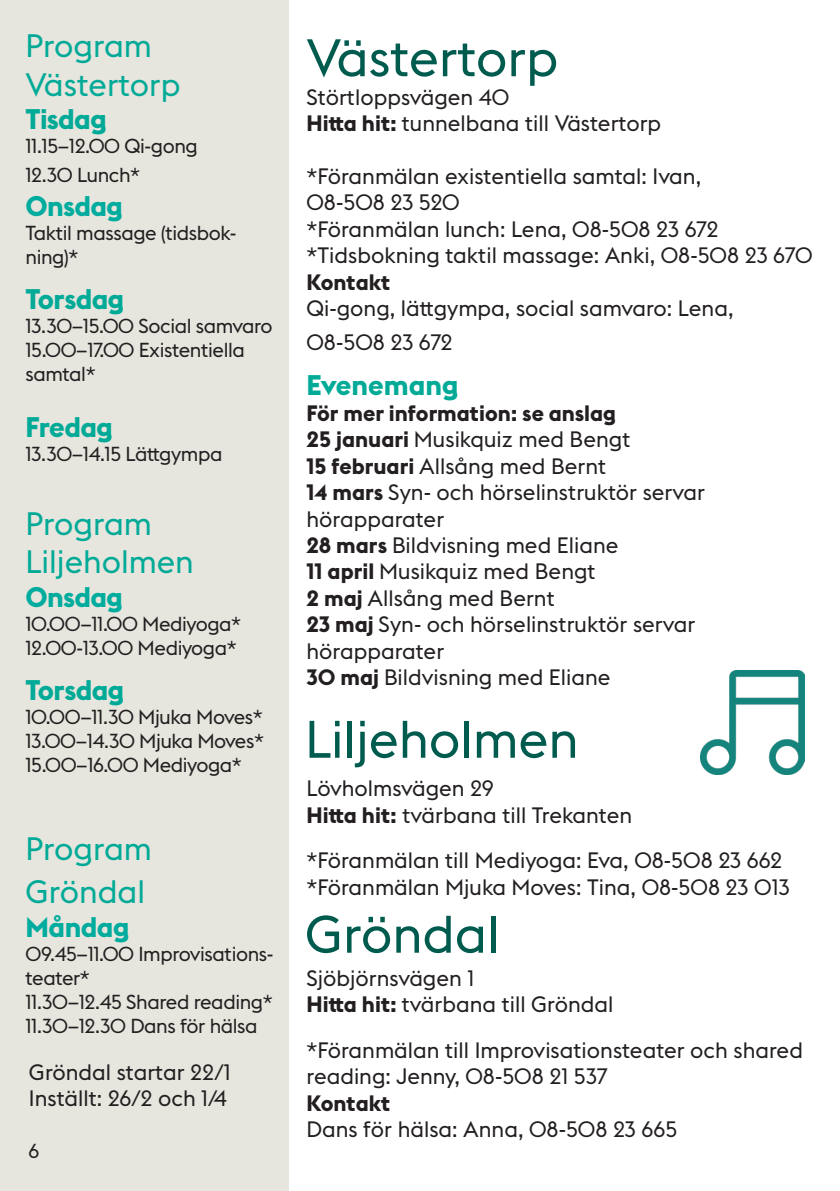
<style>
.page{position:relative;width:840px;height:1191px;background:#fff}
.page>*{position:absolute;margin:0;border:0;box-sizing:border-box;transform-origin:0 0}
.t1{font:52px "Stockholm Type";color:#005b4f}
.t2{font:32px/38.4px "Stockholm Type";color:#00aa97}
.t3{font:700 28px "Stockholm Type";letter-spacing:-.02em;color:#00aa97}
.t4{font:700 28px "Stockholm Type";letter-spacing:-.02em;color:#00ac9d}
.t5{font:700 28px "Stockholm Type";color:#00aa97}
.t6{font:22px/26.4px "Stockholm Type";color:#231f20}
.t7{font:20px/24px "Stockholm Type";letter-spacing:-.02em;color:#231f20}
.s1{font-weight:700}
</style>
<div class="page">
<div style="left:0;top:0;width:288px;height:1191px;background:#e6e5de"></div>
<img style="left:700px;top:670px;width:103px;height:104px">
<p class="t2" style="left:26px;top:25px;width:156px">Program<br>Västertorp</p>
<p class="t3" style="left:26px;top:99px;width:83px">Tisdag</p>
<p class="t7" style="left:26px;top:133px;width:174px">11.15–12.00 Qi-gong</p>
<p class="t7" style="left:26px;top:162px;width:116px">12.30 Lunch*</p>
<p class="t4" style="left:26px;top:186px;width:99px">Onsdag</p>
<p class="t7" style="left:26px;top:220px;width:212px">Taktil massage (tidsbok&shy;ning)*</p>
<p class="t3" style="left:26px;top:279px;width:100px">Torsdag</p>
<p class="t7" style="left:26px;top:313px;width:248px">13.30–15.00 Social samvaro<br>15.00–17.00 Existentiella samtal*</p>
<p class="t3" style="left:26px;top:407px;width:89px">Fredag</p>
<p class="t7" style="left:26px;top:441px;width:198px">13.30–14.15 Lättgympa</p>
<p class="t2" style="left:26px;top:503px;width:170px">Program<br>Liljeholmen</p>
<p class="t4" style="left:26px;top:577px;width:99px">Onsdag</p>
<p class="t7" style="left:26px;top:611px;width:217px">10.00–11.00 Mediyoga*<br>12.00-13.00 Mediyoga*</p>
<p class="t3" style="left:26px;top:670px;width:100px">Torsdag</p>
<p class="t7" style="left:26px;top:704px;width:240px;text-align:justify">10.00–11.30 Mjuka Moves* 13.00–14.30 Mjuka Moves* 15.00–16.00 Mediyoga*</p>
<p class="t2" style="left:26px;top:825px;width:128px;line-height:43.2px">Program<br>Gröndal</p>
<p class="t4" style="left:26px;top:907px;width:105px">Måndag</p>
<p class="t7" style="left:26px;top:940px;width:249px">09.45–11.00 Improvisations&shy;teater*<br>11.30–12.45 Shared reading*<br>11.30–12.30 Dans för hälsa</p>
<p class="t6" style="left:29px;top:1057px;width:203px">Gröndal startar 22/1<br>Inställt: 26/2 och 1/4</p>
<p class="t7" style="left:28px;top:1137px;width:12px">6</p>
<p class="t1" style="left:306px;top:22px;width:253px">Västertorp</p>
<p class="t6" style="left:306px;top:83px;width:356px">Störtloppsvägen 40<br><span class="s1">Hitta hit:</span> tunnelbana till Västertorp</p>
<p class="t6" style="left:306px;top:162px;width:507px">*Föranmälan existentiella samtal: Ivan,<br>08-508 23 520<br>*Föranmälan lunch: Lena, 08-508 23 672 *Tidsbokning taktil massage: Anki, 08-508 23 670</p>
<p class="t6" style="left:306px;top:267px;width:428px"><span class="s1">Kontakt<br></span>Qi-gong, lättgympa, social samvaro: Lena,</p>
<p class="t6" style="left:306px;top:327px;width:148px">08-508 23 672</p>
<p class="t5" style="left:306px;top:365px;width:153px">Evenemang</p>
<p class="t6" style="left:306px;top:399px;width:400px"><span class="s1">För mer information: se anslag<br>25 januari</span> Musikquiz med Bengt<br><span class="s1">15 februari</span> Allsång med Bernt<br><span class="s1">14 mars</span> Syn- och hörselinstruktör servar hörapparater<br><span class="s1">28 mars</span> Bildvisning med Eliane<br><span class="s1">11 april</span> Musikquiz med Bengt<br><span class="s1">2 maj</span> Allsång med Bernt<br><span class="s1">23 maj</span> Syn- och hörselinstruktör servar hörapparater<br><span class="s1">30 maj</span> Bildvisning med Eliane</p>
<p class="t1" style="left:305px;top:704px;width:275px">Liljeholmen</p>
<p class="t6" style="left:306px;top:774px;width:327px">Lövholmsvägen 29<br><span class="s1">Hitta hit:</span> tvärbana till Trekanten</p>
<p class="t6" style="left:306px;top:846px;width:477px">*Föranmälan till Mediyoga: Eva, 08-508 23 662</p>
<p class="t6" style="left:306px;top:872px;width:484px">*Föranmälan Mjuka Moves: Tina, 08-508 23 013</p>
<p class="t1" style="left:305px;top:898px;width:196px">Gröndal</p>
<p class="t6" style="left:306px;top:964px;width:308px">Sjöbjörnsvägen 1<br><span class="s1">Hitta hit:</span> tvärbana till Gröndal</p>
<p class="t6" style="left:306px;top:1036px;width:497px">*Föranmälan till Improvisationsteater och shared reading: Jenny, 08-508 21 537</p>
<p class="t6" style="left:306px;top:1088px;width:372px"><span class="s1">Kontakt<br></span>Dans för hälsa: Anna, 08-508 23 665</p>
</div>
